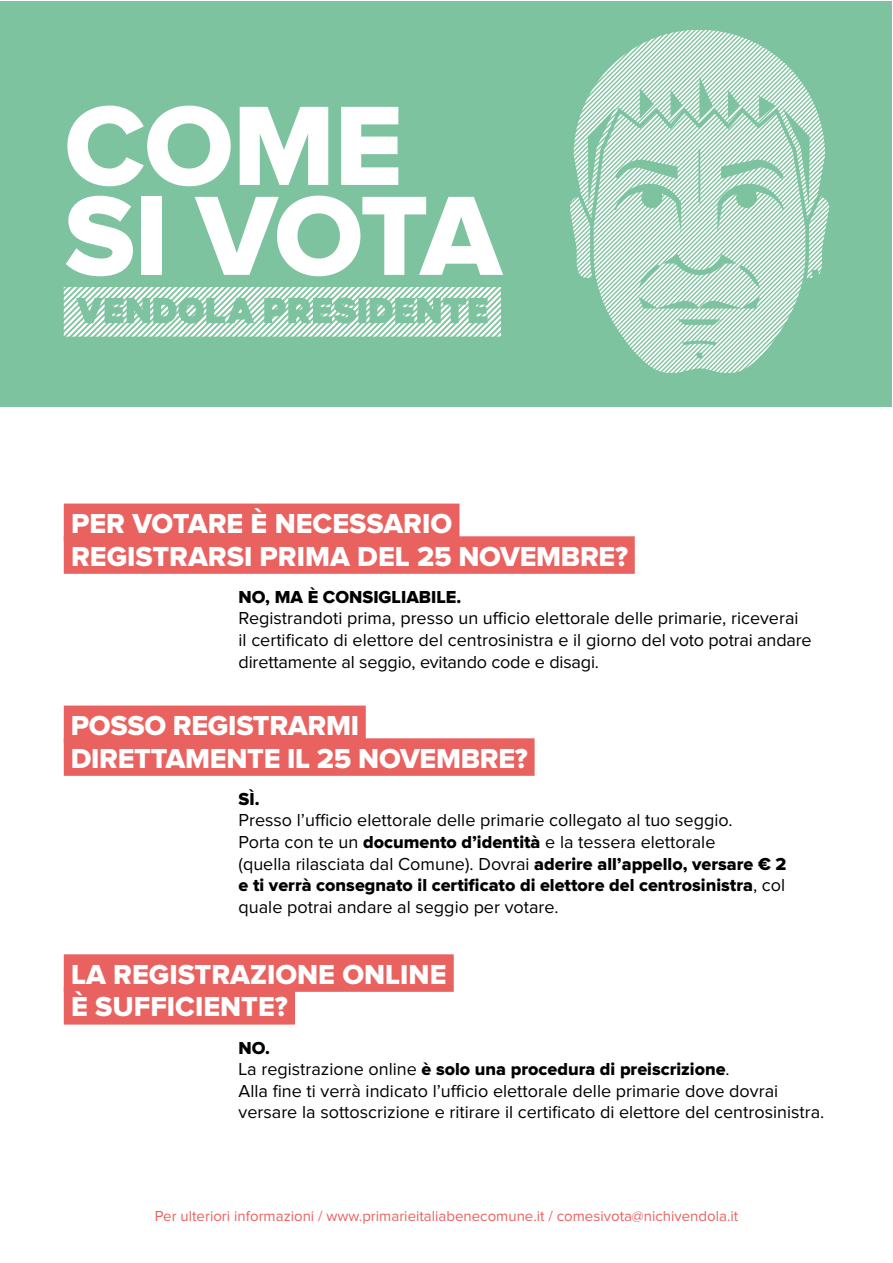
<style>
.page{position:relative;width:893px;height:1263px;background:#fff}
.page>*{position:absolute;margin:0;border:0;box-sizing:border-box;transform-origin:0 0}
.t1{font:117px/90px "Proxima Nova Extrabld";color:#fff}
.t2{font:28.5px/32.7px "Proxima Nova Extrabld";color:#fff}
.t3{font:18px/21.6px "Proxima Nova";color:#000}
.t4{font:18px/21.6px "Proxima Nova Extrabld";color:#000}
.t5{font:15px "Proxima Nova";color:#e96260}
.s1{font-family:"Proxima Nova Extrabld"}
.s2{font-family:"Proxima Nova"}
</style>
<div class="page">
<div style="left:1px;top:1px;width:891px;height:406px;background:#7ec39f"></div>
<div style="left:64px;top:504px;width:395px;height:37px;background:#e96260"></div>
<div style="left:64px;top:536px;width:571px;height:38px;background:#e96260"></div>
<div style="left:64px;top:705px;width:302px;height:38px;background:#e96260"></div>
<div style="left:64px;top:738px;width:471px;height:38px;background:#e96260"></div>
<div style="left:64px;top:954px;width:390px;height:38px;background:#e96260"></div>
<div style="left:64px;top:987px;width:231px;height:37px;background:#e96260"></div>
<svg style="left:570px;top:30px;width:224px;height:343px"></svg>
<svg style="left:688px;top:74px;width:141px;height:299px"></svg>
<svg style="left:64px;top:287px;width:437px;height:50px"></svg>
<h1 class="t1" style="left:64px;top:106px;width:210px">COME<br>SI VOTA</h1>
<h2 class="t2" style="left:71px;top:508px;width:558px">per votare è necessario registrarsi prima del 25 novembre?</h2>
<p class="t4" style="left:239px;top:587px;width:224px">NO, ma è consigliabile.</p>
<p class="t3" style="left:239px;top:608px;width:575px">Registrandoti prima, presso un ufficio elettorale delle primarie, riceverai<br>il certificato di elettore del centrosinistra e il giorno del voto potrai andare direttamente al seggio, evitando code e disagi.</p>
<h2 class="t2" style="left:71px;top:710px;width:20px">POSSO</h2>
<h2 class="t2" style="left:173px;top:710px;width:18px">REGISTRARMI</h2>
<h2 class="t2" style="left:71px;top:743px;width:19px">DIRETTAMENTE</h2>
<h2 class="t2" style="left:287px;top:743px;width:242px">IL 25 Novembre?</h2>
<p class="t4" style="left:239px;top:789px;width:23px">Sì.</p>
<p class="t3" style="left:239px;top:810px;width:549px">Presso l’ufficio elettorale delle primarie collegato al tuo seggio.<br>Porta con te un <span class="s1">documento d’identità</span> e la tessera elettorale<br>(quella rilasciata dal Comune). Dovrai <span class="s1">aderire all’appello, versare € 2</span></p>
<p class="t4" style="left:239px;top:875px;width:548px">e ti verrà consegnato il certificato di elettore del centrosinistra<span class="s2">, col</span></p>
<p class="t3" style="left:239px;top:897px;width:322px">quale potrai andare al seggio per votare.</p>
<h2 class="t2" style="left:71px;top:959px;width:61px">LA REGISTRA</h2>
<h2 class="t2" style="left:250px;top:959px;width:35px">ZIONE</h2>
<h2 class="t2" style="left:342px;top:959px;width:19px">ONLINE</h2>
<h2 class="t2" style="left:71px;top:992px;width:112px">È SUFFICIENTE</h2>
<h2 class="t2" style="left:275px;top:992px;width:14px">?</h2>
<p class="t4" style="left:239px;top:1037px;width:493px">NO .<br><span class="s2">La registrazione online</span> è solo una procedura di preiscrizione<span class="s2">.</span></p>
<p class="t3" style="left:239px;top:1081px;width:587px">Alla fine ti verrà indicato l’ufficio elettorale delle primarie dove dovrai versare la sottoscrizione e ritirare il certificato di elettore del centrosinistra.</p>
<p class="t5" style="left:155px;top:1209px;width:585px">Per ulteriori informazioni / www.primarieitaliabenecomune.it / comesivota@nichivendola.it</p>
</div>
